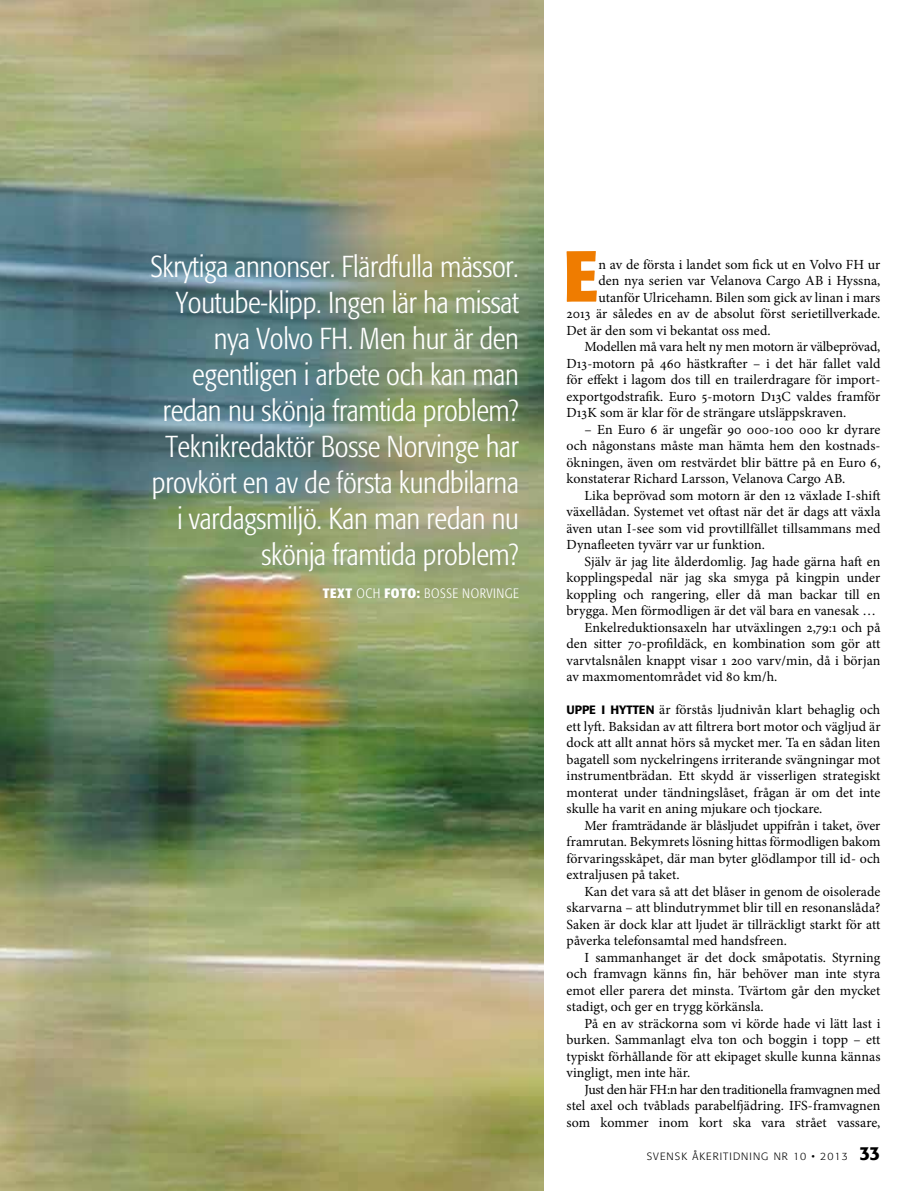
<style>
.page{position:relative;width:923px;height:1191px;background:#fff}
.page>*{position:absolute;margin:0;border:0;box-sizing:border-box;transform-origin:0 0}
.t1{font:700 71.25px "Formata OT Condenced";color:#ef7c00}
.t2{font:300 30px/36px "Formata OT Condenced";letter-spacing:-.01em;color:#fff;text-align:right}
.t3{font:13.95px/16.5px "Minion Pro";letter-spacing:.005em;color:#000;text-align:justify}
.t4{font:13.95px "Minion Pro";letter-spacing:-.015em;color:#000}
.t5{font:300 13.5px "Formata OT Condenced";letter-spacing:.115em;color:#fff}
.t6{font:300 10.5px "Formata OT";letter-spacing:.1em;color:#000}
.s1{font-weight:700}
.s2{font-family:"Formata OT";font-weight:500;font-size:12px}
.s3{font-weight:500;font-size:18.75px}
</style>
<div class="page">
<img style="left:0;top:0;width:543px;height:1191px">
<p class="t2" style="left:150px;top:248px;width:370px">Skrytiga annonser. Flärdfulla mässor.<br>Youtube-klipp. Ingen lär ha missat nya Volvo FH. Men hur är den egentligen i arbete och kan man redan nu skönja framtida problem?<br>Teknikredaktör Bosse Norvinge har provkört en av de första kundbilarna i vardagsmiljö. Kan man redan nu skönja framtida problem?</p>
<p class="t5" style="left:323px;top:586px;width:197px"><span class="s1">TEXT</span> och <span class="s1">FOTO:</span> Bosse Norvinge</p>
<h1 class="t1" style="left:564px;top:232px;width:32px">E</h1>
<p class="t3" style="left:598px;top:256px;width:283px">n av de första i landet som fick ut en Volvo FH ur</p>
<p class="t3" style="left:598px;top:272px;width:283px">den nya serien var Velanova Cargo AB i Hyssna,</p>
<p class="t3" style="left:598px;top:289px;width:283px">utanför Ulricehamn. Bilen som gick av linan i mars</p>
<p class="t3" style="left:566px;top:305px;width:315px">2013 är således en av de absolut först serietillverkade.</p>
<p class="t3" style="left:566px;top:322px;width:205px">Det är den som vi bekantat oss med.</p>
<p class="t4" style="left:584px;top:337px;width:297px">Modellen må vara helt ny men motorn är välbeprövad,</p>
<p class="t3" style="left:566px;top:355px;width:315px">D13-motorn på 460 hästkrafter – i det här fallet vald</p>
<p class="t3" style="left:566px;top:371px;width:315px">för effekt i lagom dos till en trailerdragare för import-</p>
<p class="t3" style="left:566px;top:388px;width:315px">exportgodstrafik. Euro 5-motorn D13C valdes framför</p>
<p class="t3" style="left:566px;top:404px;width:281px">D13K som är klar för de strängare utsläppskraven.</p>
<p class="t3" style="left:566px;top:421px;width:315px;text-indent:18px">– En Euro 6 är ungefär 90 000-100 000 kr dyrare och någonstans måste man hämta hem den kostnads&shy;ökningen, även om restvärdet blir bättre på en Euro 6, konstaterar Richard Larsson, Velanova Cargo AB.</p>
<p class="t3" style="left:566px;top:487px;width:315px;text-indent:18px">Lika beprövad som motorn är den 12 växlade I-shift växellådan. Systemet vet oftast när det är dags att växla även utan I-see som vid provtillfället tillsammans med Dynafleeten tyvärr var ur funktion.</p>
<p class="t3" style="left:584px;top:553px;width:297px">Själv är jag lite ålderdomlig. Jag hade gärna haft en</p>
<p class="t3" style="left:566px;top:569px;width:315px">kopplingspedal när jag ska smyga på kingpin under</p>
<p class="t3" style="left:566px;top:586px;width:315px">koppling och rangering, eller då man backar till en</p>
<p class="t3" style="left:566px;top:602px;width:311px">brygga. Men förmodligen är det väl bara en vanesak …</p>
<p class="t3" style="left:584px;top:619px;width:297px">Enkelreduktionsaxeln har utväxlingen 2,79:1 och på</p>
<p class="t3" style="left:566px;top:635px;width:315px">den sitter 70-profildäck, en kombination som gör att</p>
<p class="t3" style="left:566px;top:652px;width:315px">varvtalsnålen knappt visar 1 200 varv/min, då i början</p>
<p class="t3" style="left:566px;top:668px;width:212px">av maxmomentområdet vid 80 km/h.</p>
<p class="t3" style="left:566px;top:701px;width:315px"><span class="s2">UPPE I HYTTEN</span> är förstås ljudnivån klart behaglig och ett lyft. Baksidan av att filtrera bort motor och vägljud är dock att allt annat hörs så mycket mer. Ta en sådan liten bagatell som nyckelringens irriterande svängningar mot instrumentbrädan. Ett skydd är visserligen strategiskt monterat under tändningslåset, frågan är om det inte skulle ha varit en aning mjukare och tjockare.</p>
<p class="t3" style="left:566px;top:817px;width:315px;text-indent:18px">Mer framträdande är blåsljudet uppifrån i taket, över framrutan. Bekymrets lösning hittas förmodligen bakom förvaringsskåpet, där man byter glödlampor till id- och extraljusen på taket.</p>
<p class="t3" style="left:566px;top:883px;width:315px;text-indent:18px">Kan det vara så att det blåser in genom de oisolerade skarvarna – att blindutrymmet blir till en resonanslåda?<br>Saken är dock klar att ljudet är tillräckligt starkt för att påverka telefonsamtal med handsfreen.</p>
<p class="t3" style="left:566px;top:949px;width:315px;text-indent:18px">I sammanhanget är det dock småpotatis. Styrning och framvagn känns fin, här behöver man inte styra emot eller parera det minsta. Tvärtom går den mycket stadigt, och ger en trygg körkänsla.</p>
<p class="t3" style="left:566px;top:1015px;width:315px;text-indent:18px">På en av sträckorna som vi körde hade vi lätt last i burken. Sammanlagt elva ton och boggin i topp – ett typiskt förhållande för att ekipaget skulle kunna kännas vingligt, men inte här.</p>
<p class="t3" style="left:566px;top:1081px;width:315px;text-indent:18px">Just den här FH:n har den traditionella framvagnen med stel axel och tvåblads parabelfjädring. IFS-framvagnen som kommer inom kort ska vara strået vassare,</p>
<p class="t6" style="left:647px;top:1150px;width:235px">SVENSK ÅKERITIDNING NR 10 • 2013 <span class="s3">33</span></p>
</div>
